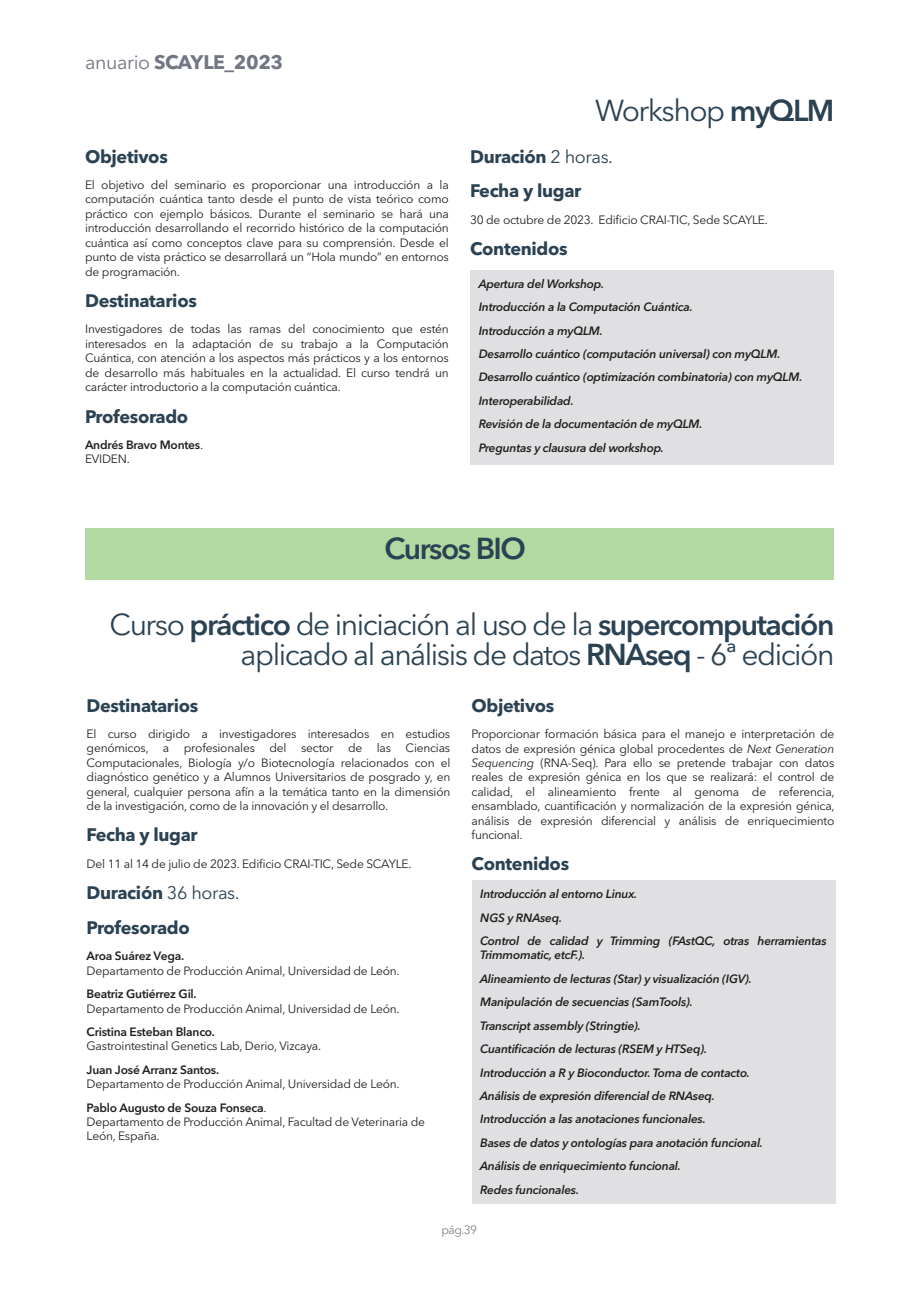
<style>
.page{position:relative;width:919px;height:1289px;background:#fff}
.page>*{position:absolute;margin:0;border:0;box-sizing:border-box;transform-origin:0 0}
.t1{font:30px/30px "Avenir Next LT Pro";letter-spacing:-.05em;color:#2b4253;text-align:right}
.t2{font:600 30px "Avenir Next LT Pro";letter-spacing:-.05em;color:#2b4253}
.t3{font:700 19.5px "Avenir Next LT Pro";letter-spacing:-.02em;color:#737683}
.t4{font:700 18px/34.5px "Avenir Next LT Pro";letter-spacing:-.02em;color:#2b4253}
.t5{font:12px/14.4px "Avenir Next LT Pro";letter-spacing:-.02em;color:#231f20;text-align:justify}
.t6{font:italic 600 12px/23.4px "Avenir Next LT Pro";letter-spacing:-.02em;color:#231f20}
.t7{font:600 12px/14.4px "Avenir Next LT Pro";letter-spacing:-.02em;color:#231f20}
.t8{font:12px "Avenir Next LT Pro";color:#808285}
.s1{font-weight:400}
.s2{font-weight:600}
.s3{font-style:italic}
</style>
<div class="page">
<div style="left:470px;top:270px;width:363px;height:194px;background:#e0e0e3"></div>
<div style="left:471px;top:880px;width:364px;height:323px;background:#e0e0e3"></div>
<div style="left:85px;top:528px;width:748px;height:51px;background:#b1d9a1"></div>
<h2 class="t3" style="left:85px;top:55px;width:200px"><span class="s1">anuario</span> SCAYLE_2023</h2>
<h3 class="t4" style="left:85px;top:141px;width:84px">Objetivos</h3>
<p class="t5" style="left:85px;top:179px;width:365px">El objetivo del seminario es proporcionar una introducción a la computación cuántica tanto desde el punto de vista teórico como práctico con ejemplo básicos. Durante el seminario se hará una introducción desarrollando el recorrido histórico de la computación cuántica así como conceptos clave para su comprensión. Desde el punto de vista práctico se desarrollará un “Hola mundo” en entornos de programación.</p>
<h3 class="t4" style="left:85px;top:285px;width:113px">Destinatarios</h3>
<p class="t5" style="left:85px;top:323px;width:365px">Investigadores de todas las ramas del conocimiento que estén interesados en la adaptación de su trabajo a la Computación Cuántica, con atención a los aspectos más prácticos y a los entornos de desarrollo más habituales en la actualidad. El curso tendrá un carácter introductorio a la computación cuántica.</p>
<h3 class="t4" style="left:85px;top:401px;width:105px">Profesorado</h3>
<p class="t7" style="left:85px;top:439px;width:120px">Andrés Bravo Montes<span class="s1">.<br>EVIDEN.</span></p>
<h1 class="t1" style="left:595px;top:98px;width:241px">Workshop <span class="s2">myQLM</span></h1>
<h3 class="t4" style="left:470px;top:141px;width:144px">Duración <span class="s1">2 horas.<br></span>Fecha y lugar</h3>
<p class="t5" style="left:470px;top:213px;width:299px">30 de octubre de 2023. Edificio CRAI-TIC, Sede SCAYLE.</p>
<h3 class="t4" style="left:470px;top:233px;width:99px">Contenidos</h3>
<p class="t6" style="left:478px;top:273px;width:325px">Apertura del Workshop.<br>Introducción a la Computación Cuántica.<br>Introducción a myQLM.<br>Desarrollo cuántico (computación universal) con myQLM.<br>Desarrollo cuántico (optimización combinatoria) con myQLM.<br>Interoperabilidad.<br>Revisión de la documentación de myQLM.<br>Preguntas y clausura del workshop.</p>
<h1 class="t2" style="left:384px;top:536px;width:143px">Cursos BIO</h1>
<h1 class="t1" style="left:110px;top:612px;width:726px">Curso <span class="s2">práctico</span> de iniciación al uso de la <span class="s2">supercomputación </span>aplicado al análisis de datos <span class="s2">RNAseq</span> - 6ª edición</h1>
<h3 class="t4" style="left:87px;top:689px;width:113px">Destinatarios</h3>
<p class="t5" style="left:87px;top:727px;width:365px">El curso dirigido a investigadores interesados en estudios genómicos, a profesionales del sector de las Ciencias Computacionales, Biología y/o Biotecnología relacionados con el diagnóstico genético y a Alumnos Universitarios de posgrado y, en general, cualquier persona afín a la temática tanto en la dimensión de la investigación, como de la innovación y el desarrollo.</p>
<h3 class="t4" style="left:87px;top:819px;width:113px">Fecha y lugar</h3>
<p class="t5" style="left:87px;top:857px;width:326px">Del 11 al 14 de julio de 2023. Edificio CRAI-TIC, Sede SCAYLE.</p>
<h3 class="t4" style="left:87px;top:877px;width:154px">Duración <span class="s1">36 horas.<br></span>Profesorado</h3>
<p class="t7" style="left:87px;top:950px;width:99px">Aroa Suárez Vega.</p>
<p class="t5" style="left:87px;top:964px;width:314px">Departamento de Producción Animal, Universidad de León.</p>
<p class="t7" style="left:87px;top:987px;width:111px">Beatriz Gutiérrez Gil.</p>
<p class="t5" style="left:87px;top:1002px;width:314px">Departamento de Producción Animal, Universidad de León.</p>
<p class="t7" style="left:87px;top:1025px;width:130px">Cristina Esteban Blanco.</p>
<p class="t5" style="left:87px;top:1040px;width:236px">Gastrointestinal Genetics Lab, Derio, Vizcaya.</p>
<p class="t7" style="left:87px;top:1063px;width:134px">Juan José Arranz Santos.</p>
<p class="t5" style="left:87px;top:1073px;width:314px;line-height:23.4px">Departamento de Producción Animal, Universidad de León.<br><span class="s2">Pablo Augusto de Souza Fonseca</span>.</p>
<p class="t5" style="left:87px;top:1115px;width:340px">Departamento de Producción Animal, Facultad de Veterinaria de<br>León, España.</p>
<h3 class="t4" style="left:471px;top:689px;width:84px">Objetivos</h3>
<p class="t5" style="left:471px;top:727px;width:364px">Proporcionar formación básica para el manejo e interpretación de datos de expresión génica global procedentes de <span class="s3">Next Generation Sequencing</span> (RNA-Seq). Para ello se pretende trabajar con datos reales de expresión génica en los que se realizará: el control de calidad, el alineamiento frente al genoma de referencia, ensamblado, cuantificación y normalización de la expresión génica, análisis de expresión diferencial y análisis de enriquecimiento funcional.</p>
<h3 class="t4" style="left:471px;top:848px;width:99px">Contenidos</h3>
<p class="t6" style="left:480px;top:883px;width:348px">Introducción al entorno Linux.<br>NGS y RNAseq.<br>Control de calidad y Trimming (FAstQC, otras herramientas</p>
<p class="t6" style="left:480px;top:944px;width:284px">Trimmomatic, etcF.).<br>Alineamiento de lecturas (Star) y visualización (IGV).<br>Manipulación de secuencias (SamTools).<br>Transcript assembly (Stringtie).<br>Cuantificación de lecturas (RSEM y HTSeq).<br>Introducción a R y Bioconductor. Toma de contacto.<br>Análisis de expresión diferencial de RNAseq.<br>Introducción a las anotaciones funcionales.<br>Bases de datos y ontologías para anotación funcional.<br>Análisis de enriquecimiento funcional.<br>Redes funcionales.</p>
<p class="t8" style="left:441px;top:1224px;width:37px">pág.39</p>
</div>
